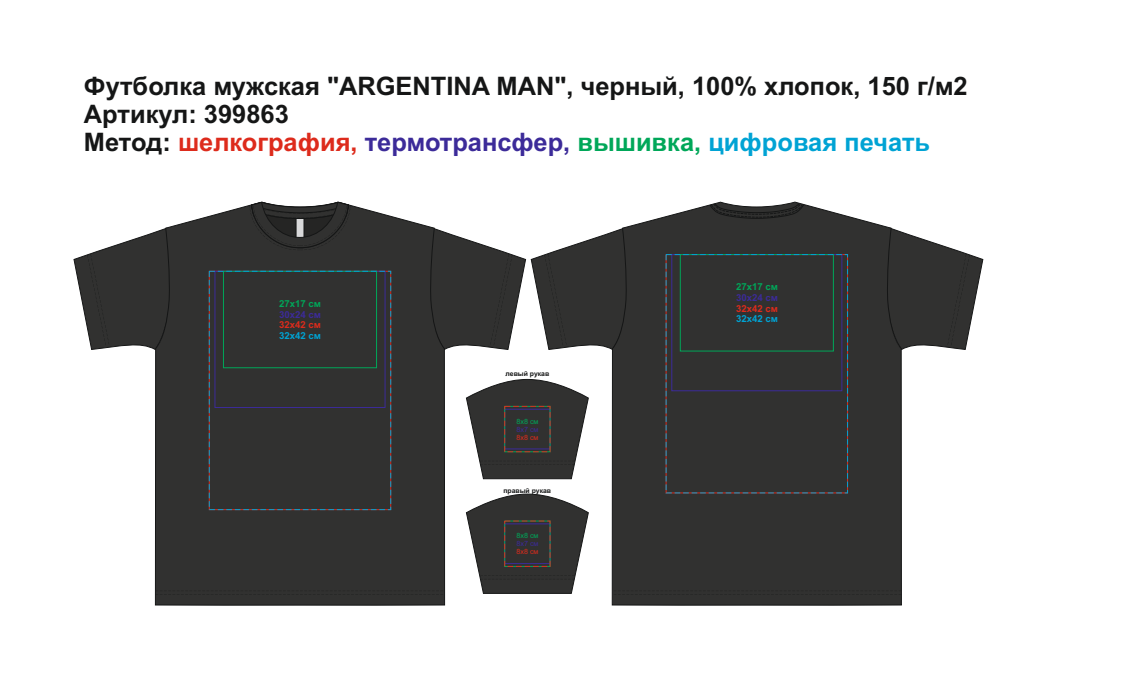
<style>
.page{position:relative;width:1134px;height:681px;background:#fff}
.page>*{position:absolute;margin:0;border:0;box-sizing:border-box;transform-origin:0 0}
.t1{font:700 25.44px/28.4px "Arial";color:#151616}
.t2{font:700 9.6px "Arial";color:#00a759}
.t3{font:700 9.6px "Arial";color:#3c2b99}
.t4{font:700 9.6px "Arial";color:#dd2b1c}
.t5{font:700 9.6px "Arial";color:#00a3d4}
.t6{font:7.2px "Arial";color:#00a759}
.t7{font:7.2px "Arial";color:#3c2b99}
.t8{font:7.2px "Arial";color:#dd2b1c}
.t9{font:700 6.88px "Arial";color:#151616}
.s1{color:#dd2b1c}
.s2{color:#3c2b99}
.s3{color:#00a759}
.s4{color:#00a3d4}
</style>
<div class="page">
<svg style="left:74px;top:231px;width:81px;height:119px"></svg>
<svg style="left:155px;top:205px;width:290px;height:400px;background:#363635"></svg>
<svg style="left:155px;top:590px;width:288px;height:4px"></svg>
<svg style="left:249px;top:202px;width:102px;height:48px;background:#393a39"></svg>
<svg style="left:426px;top:228px;width:186px;height:121px"></svg>
<svg style="left:902px;top:231px;width:81px;height:118px"></svg>
<div style="left:612px;top:202px;width:290px;height:403px;background:#313130"></div>
<svg style="left:614px;top:590px;width:287px;height:4px"></svg>
<svg style="left:709px;top:203px;width:95px;height:15px"></svg>
<svg style="left:466px;top:493px;width:123px;height:100px"></svg>
<div style="left:215px;top:271px;width:170px;height:136px;border:1px solid #3c2b99"></div>
<div style="left:223px;top:271px;width:154px;height:97px;border:1px solid #00a759"></div>
<div style="left:209px;top:271px;width:182px;height:238px;border:1px dashed #00a3d4"></div>
<div style="left:671px;top:254px;width:171px;height:137px;border:1px solid #3c2b99"></div>
<div style="left:680px;top:254px;width:154px;height:97px;border:1px solid #00a759"></div>
<div style="left:666px;top:254px;width:182px;height:239px;border:1px dashed #00a3d4"></div>
<svg style="left:466px;top:379px;width:123px;height:100px"></svg>
<p class="t1" style="left:84px;top:74px;width:885px">Футболка мужская "ARGENTINA MAN", черный, 100% хлопок, 150 г/м2<br>Артикул: 399863<br>Метод: <span class="s1">шелкография,</span> <span class="s2">термотрансфер,</span> <span class="s3">вышивка,</span> <span class="s4">цифровая печать</span></p>
<p class="t2" style="left:279px;top:300px;width:43px">27х17 см</p>
<p class="t3" style="left:279px;top:310px;width:43px">30х24 см</p>
<p class="t4" style="left:279px;top:321px;width:43px">32х42 см</p>
<p class="t5" style="left:279px;top:332px;width:43px">32х42 см</p>
<p class="t9" style="left:506px;top:370px;width:45px">левый рукав</p>
<p class="t6" style="left:516px;top:418px;width:24px">8х8 см</p>
<p class="t7" style="left:516px;top:426px;width:24px">8х7 см</p>
<p class="t8" style="left:516px;top:434px;width:24px">8х8 см</p>
<p class="t9" style="left:503px;top:487px;width:49px">правый рукав</p>
<p class="t6" style="left:516px;top:532px;width:24px">8х8 см</p>
<p class="t7" style="left:516px;top:540px;width:24px">8х7 см</p>
<p class="t8" style="left:516px;top:549px;width:24px">8х8 см</p>
<p class="t2" style="left:736px;top:283px;width:43px">27х17 см</p>
<p class="t3" style="left:736px;top:294px;width:43px">30х24 см</p>
<p class="t4" style="left:736px;top:304px;width:43px">32х42 см</p>
<p class="t5" style="left:736px;top:315px;width:43px">32х42 см</p>
</div>
